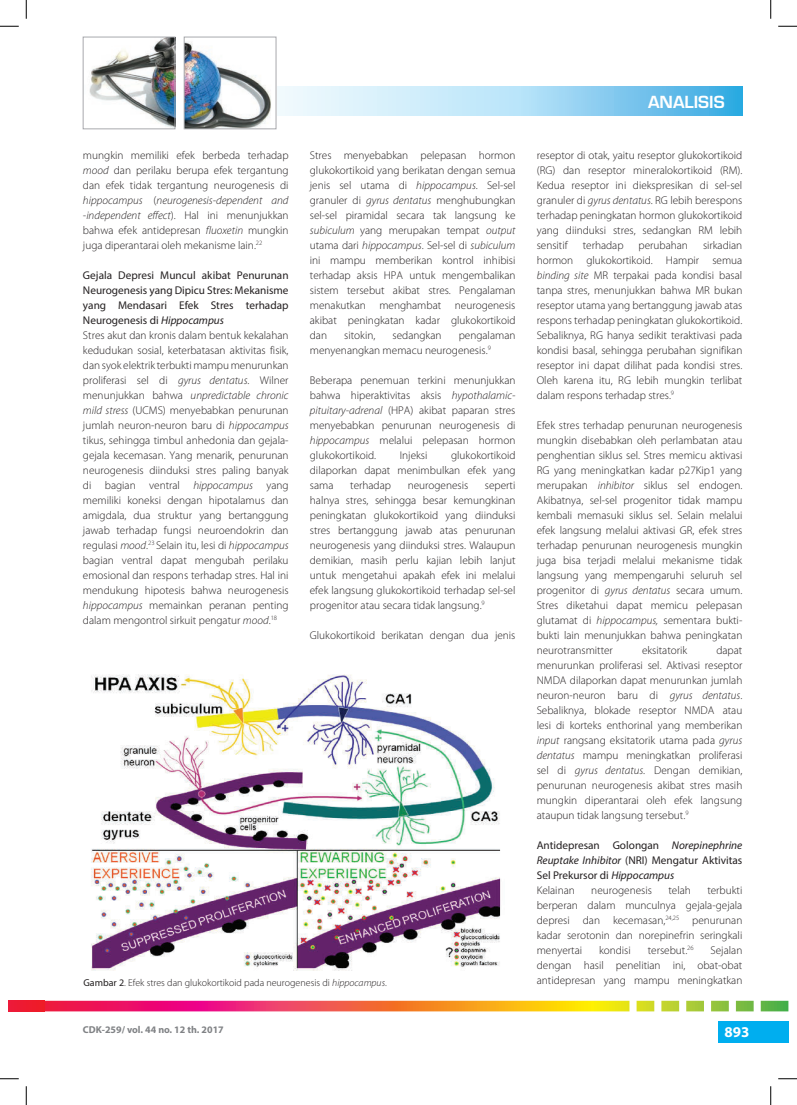
<style>
.page{position:relative;width:797px;height:1105px;background:#fff}
.page>*{position:absolute;margin:0;border:0;box-sizing:border-box;transform-origin:0 0}
.t1{font:600 16.25px "Eurostile LT Std";color:#fff}
.t2{font:700 15px "Myriad Pro";color:#fff}
.MP_default{font:300 11.25px/15px "Myriad Pro";color:#231f20;text-align:justify}
.MP_H2{font:11.25px/15px "Myriad Pro";color:#231f20;text-align:justify}
.MP_img_title{font:300 10px "Myriad Pro";color:#231f20}
.t3{font:700 10px "Myriad Pro";color:#808285}
.s1{font-style:italic}
.s2{font-weight:400}
</style>
<div class="page">
<svg style="left:276px;top:86px;width:466px;height:29px;background:#a8dbf4"></svg>
<img style="left:89px;top:39px;width:84px;height:88px">
<div style="left:83px;top:37px;width:92px;height:92px;border:1px solid #a8a9ad"></div>
<img style="left:186px;top:42px;width:85px;height:85px">
<div style="left:184px;top:37px;width:92px;height:92px;border:1px solid #a8a9ad"></div>
<div style="left:717px;top:1021px;width:71px;height:22px;background:#00aeef"></div>
<svg style="left:44px;top:1001px;width:744px;height:10px;background:#e47b4b"></svg>
<div style="left:9px;top:1001px;width:35px;height:10px;background:#ee1a2e"></div>
<img style="left:91px;top:674px;width:410px;height:297px">
<svg style="left:0;top:25px;width:19px;height:2px"></svg>
<svg style="left:778px;top:25px;width:19px;height:2px"></svg>
<svg style="left:0;top:1078px;width:19px;height:1px"></svg>
<svg style="left:778px;top:1078px;width:19px;height:1px"></svg>
<svg style="left:25px;top:0;width:2px;height:19px"></svg>
<svg style="left:25px;top:1086px;width:2px;height:19px"></svg>
<svg style="left:770px;top:0;width:1px;height:19px"></svg>
<svg style="left:770px;top:1086px;width:1px;height:19px"></svg>
<p class="MP_default" style="left:83px;top:148px;width:207px">mungkin memiliki efek berbeda terhadap <span class="s1">mood</span> dan perilaku berupa efek tergantung dan efek tidak tergantung neurogenesis di <span class="s1">hippocampus</span> (<span class="s1">neurogenesis-dependent and -independent effect</span>). Hal ini menunjukkan bahwa efek antidepresan <span class="s1">fluoxetin</span> mungkin juga diperantarai oleh mekanisme lain.<sup>22</sup></p>
<p class="MP_H2" style="left:83px;top:267px;width:207px">Gejala Depresi Muncul akibat Penurunan Neurogenesis yang Dipicu Stres: Mekanisme yang Mendasari Efek Stres terhadap Neurogenesis di <span class="s1">Hippocampus</span></p>
<p class="MP_default" style="left:83px;top:328px;width:207px">Stres akut dan kronis dalam bentuk kekalahan kedudukan sosial, keterbatasan aktivitas fisik, dan syok elektrik terbukti mampu menurunkan proliferasi sel di <span class="s1">gyrus dentatus</span>. Wilner menunjukkan bahwa <span class="s1">unpredictable chronic mild stress</span> (UCMS) menyebabkan penurunan jumlah neuron-neuron baru di <span class="s1">hippocampus </span>tikus, sehingga timbul anhedonia dan gejala&shy;gejala kecemasan. Yang menarik, penurunan neurogenesis diinduksi stres paling banyak di bagian ventral <span class="s1">hippocampus</span> yang memiliki koneksi dengan hipotalamus dan amigdala, dua struktur yang bertanggung jawab terhadap fungsi neuroendokrin dan regulasi <span class="s1">mood</span>.<sup>23</sup> Selain itu, lesi di <span class="s1">hippocampus </span>bagian ventral dapat mengubah perilaku emosional dan respons terhadap stres. Hal ini mendukung hipotesis bahwa neurogenesis <span class="s1">hippocampus</span> memainkan peranan penting dalam mengontrol sirkuit pengatur <span class="s1">mood</span>.<sup>18</sup></p>
<p class="MP_default" style="left:310px;top:148px;width:207px">Stres menyebabkan pelepasan hormon glukokortikoid yang berikatan dengan semua jenis sel utama di <span class="s1">hippocampus</span>. Sel-sel granuler di <span class="s1">gyrus dentatus</span> menghubungkan sel-sel piramidal secara tak langsung ke <span class="s1">subiculum</span> yang merupakan tempat <span class="s1">output </span>utama dari <span class="s1">hippocampus</span>. Sel-sel di <span class="s1">subiculum </span>ini mampu memberikan kontrol inhibisi terhadap aksis HPA untuk mengembalikan sistem tersebut akibat stres. Pengalaman menakutkan menghambat neurogenesis akibat peningkatan kadar glukokortikoid dan</p>
<p class="MP_default" style="left:310px;top:328px;width:207px;text-indent:149px">pengalaman menyenangkan memacu neurogenesis.<sup>9</sup></p>
<p class="MP_default" style="left:310px;top:373px;width:207px">Beberapa penemuan terkini menunjukkan bahwa hiperaktivitas aksis <span class="s1">hypothalamic&shy;pituitary-adrenal</span> (HPA) akibat paparan stres menyebabkan penurunan neurogenesis di <span class="s1">hippocampus</span> melalui pelepasan hormon glukokortikoid.</p>
<p class="MP_default" style="left:344px;top:328px;width:33px">sitokin,</p>
<p class="MP_default" style="left:392px;top:328px;width:50px">sedangkan</p>
<p class="MP_default" style="left:310px;top:448px;width:207px;text-indent:141px">glukokortikoid dilaporkan dapat menimbulkan efek yang sama</p>
<p class="MP_default" style="left:400px;top:448px;width:29px">Injeksi</p>
<p class="MP_default" style="left:350px;top:478px;width:42px">terhadap</p>
<p class="MP_default" style="left:408px;top:478px;width:62px">neurogenesis</p>
<p class="MP_default" style="left:310px;top:478px;width:207px;text-indent:175px">seperti halnya stres, sehingga besar kemungkinan peningkatan glukokortikoid yang diinduksi stres bertanggung jawab atas penurunan neurogenesis yang diinduksi stres. Walaupun demikian, masih perlu kajian lebih lanjut untuk mengetahui apakah efek ini melalui efek langsung glukokortikoid terhadap sel-sel progenitor atau secara tidak langsung.<sup>9</sup></p>
<p class="MP_default" style="left:310px;top:628px;width:207px">Glukokortikoid berikatan dengan dua jenis</p>
<h1 class="t1" style="left:648px;top:92px;width:78px">ANALISIS</h1>
<p class="MP_default" style="left:536px;top:148px;width:207px">reseptor di otak, yaitu reseptor glukokortikoid (RG) dan reseptor mineralokortikoid (RM).<br>Kedua reseptor ini diekspresikan di sel-sel granuler di <span class="s1">gyrus dentatus</span>. RG lebih berespons terhadap peningkatan hormon glukokortikoid yang diinduksi stres, sedangkan RM lebih sensitif</p>
<p class="MP_default" style="left:536px;top:238px;width:207px;text-indent:166px">sirkadian hormon glukokortikoid. Hampir semua <span class="s1">binding site</span> MR terpakai pada kondisi basal tanpa stres, menunjukkan bahwa MR bukan reseptor utama yang bertanggung jawab atas respons terhadap peningkatan glukokortikoid.<br>Sebaliknya, RG hanya sedikit teraktivasi pada kondisi basal, sehingga perubahan signifikan reseptor ini dapat dilihat pada kondisi stres.<br>Oleh karena itu, RG lebih mungkin terlibat dalam respons terhadap stres.<sup>9</sup></p>
<p class="MP_default" style="left:536px;top:418px;width:207px">Efek stres terhadap penurunan neurogenesis mungkin disebabkan oleh perlambatan atau penghentian siklus sel. Stres memicu aktivasi RG yang meningkatkan kadar p27Kip1 yang merupakan <span class="s1">inhibitor</span> siklus sel endogen.<br>Akibatnya, sel-sel progenitor tidak mampu kembali memasuki siklus sel. Selain melalui efek langsung melalui aktivasi GR, efek stres terhadap penurunan neurogenesis mungkin juga bisa terjadi melalui mekanisme tidak langsung yang mempengaruhi seluruh sel progenitor di <span class="s1">gyrus dentatus</span> secara umum.<br>Stres diketahui dapat memicu pelepasan glutamat di <span class="s1">hippocampus,</span> sementara bukti&shy;bukti lain menunjukkan bahwa peningkatan neurotransmitter</p>
<p class="MP_default" style="left:582px;top:238px;width:42px">terhadap</p>
<p class="MP_default" style="left:638px;top:238px;width:51px">perubahan</p>
<p class="MP_default" style="left:536px;top:643px;width:207px;text-indent:179px">dapat menurunkan proliferasi sel. Aktivasi reseptor NMDA dilaporkan dapat menurunkan jumlah neuron-neuron baru di <span class="s1">gyrus dentatus</span>.<br>Sebaliknya, blokade reseptor NMDA atau lesi di korteks enthorinal yang memberikan <span class="s1">input</span> rangsang eksitatorik utama pada <span class="s1">gyrus dentatus</span> mampu meningkatkan proliferasi sel di <span class="s1">gyrus dentatus</span>. Dengan demikian, penurunan neurogenesis akibat stres masih mungkin diperantarai oleh efek langsung ataupun tidak langsung tersebut.<sup>9</sup></p>
<p class="MP_H2" style="left:536px;top:837px;width:207px">Antidepresan Golongan <span class="s1">Norepinephrine Reuptake Inhibitor</span> (NRI) Mengatur Aktivitas Sel Prekursor di <span class="s1">Hippocampus</span></p>
<p class="MP_default" style="left:536px;top:883px;width:40px">Kelainan</p>
<p class="MP_default" style="left:591px;top:883px;width:62px">neurogenesis</p>
<p class="MP_default" style="left:668px;top:883px;width:24px">telah</p>
<p class="MP_default" style="left:642px;top:643px;width:47px">eksitatorik</p>
<p class="MP_default" style="left:536px;top:883px;width:207px;text-indent:171px">terbukti berperan dalam munculnya gejala-gejala depresi dan kecemasan,<sup>24,25</sup> penurunan kadar serotonin dan norepinefrin seringkali menyertai</p>
<p class="MP_default" style="left:599px;top:943px;width:33px">kondisi</p>
<p class="MP_default" style="left:647px;top:943px;width:47px">tersebut.<sup>26</sup></p>
<p class="MP_default" style="left:536px;top:943px;width:207px;text-align:right">Sejalan<br>dengan hasil penelitian ini, obat-obat</p>
<p class="MP_img_title" style="left:83px;top:977px;width:305px"><span class="s2">Gambar 2</span>. Efek stres dan glukokortikoid pada neurogenesis di <span class="s1">hippocampus</span>.</p>
<p class="MP_default" style="left:536px;top:973px;width:207px">antidepresan yang mampu meningkatkan</p>
<p class="t3" style="left:83px;top:1023px;width:142px">CDK-259/ vol. 44 no. 12 th. 2017</p>
<h2 class="t2" style="left:724px;top:1022px;width:26px">893</h2>
</div>
